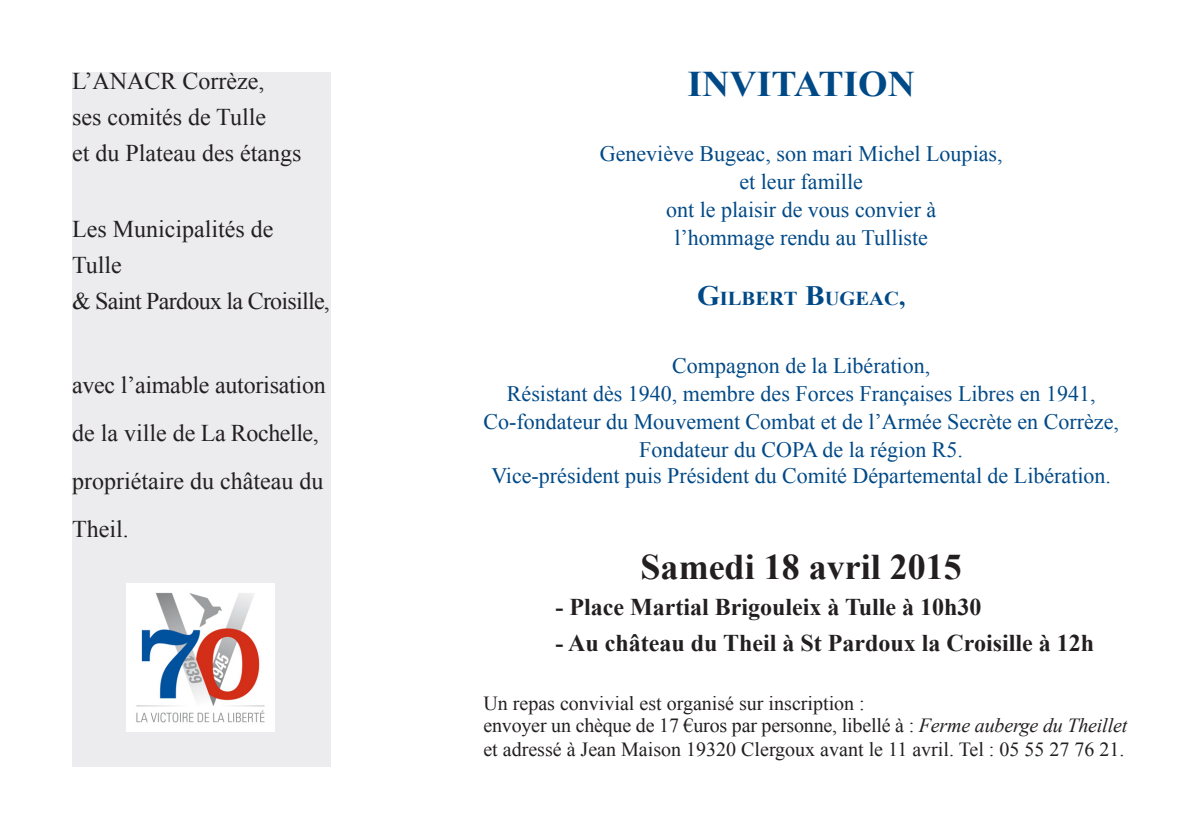
<style>
.page{position:relative;width:1191px;height:840px;background:#fff}
.page>*{position:absolute;margin:0;border:0;box-sizing:border-box;transform-origin:0 0}
.t1{font:700 36px "Times New Roman";color:#231f20}
.t2{font:700 36px "Times New Roman";color:#004987;scale:1.05 1}
.t3{font:24px/48px "Times New Roman";color:#231f20}
.t4{font:700 24px "Times New Roman";color:#231f20}
.t5{font:24px "Times New Roman";letter-spacing:-.03em;color:#231f20}
.t6{font:22px "Times New Roman";color:#004987}
.t7{font:20px/24px "Times New Roman";color:#231f20}
.t8{font:700 19.6px "Times New Roman";color:#004987;scale:1.05 1}
.s1{font-size:28px}
.s2{font-size:24px}
.s3{font-style:italic}
</style>
<div class="page">
<div style="left:72px;top:72px;width:259px;height:694px;background:#ececee"></div>
<img style="left:127px;top:583px;width:148px;height:148px">
<p class="t3" style="left:72px;top:56px;width:194px">L’ANACR Corrèze,</p>
<p class="t3" style="left:72px;top:92px;width:196px">ses comités de Tulle</p>
<p class="t3" style="left:72px;top:128px;width:231px">et du Plateau des étangs</p>
<p class="t3" style="left:72px;top:204px;width:203px">Les Municipalités de</p>
<p class="t3" style="left:72px;top:240px;width:51px">Tulle</p>
<p class="t5" style="left:72px;top:284px;width:259px">&amp; Saint Pardoux la Croisille,</p>
<p class="t3" style="left:72px;top:360px;width:255px">avec l’aimable autorisation de la ville de La Rochelle, propriétaire du château du<br>Theil.</p>
<p class="t2" style="left:687px;top:59px;width:218px">INVITATION</p>
<p class="t6" style="left:600px;top:138px;width:404px">Geneviève Bugeac, son mari Michel Loupias,</p>
<p class="t6" style="left:739px;top:166px;width:125px">et leur famille</p>
<p class="t6" style="left:666px;top:194px;width:272px">ont le plaisir de vous convier à</p>
<p class="t6" style="left:674px;top:222px;width:255px">l’hommage rendu au Tulliste</p>
<p class="t8" style="left:697px;top:284px;width:200px"><span class="s1">G</span>ILBERT <span class="s1">B</span>UGEAC<span class="s2">,</span></p>
<p class="t6" style="left:672px;top:350px;width:259px">Compagnon de la Libération,</p>
<p class="t6" style="left:507px;top:378px;width:590px">Résistant dès 1940, membre des Forces Françaises Libres en 1941,</p>
<p class="t6" style="left:483px;top:406px;width:637px">Co-fondateur du Mouvement Combat et de l’Armée Secrète en Corrèze,</p>
<p class="t6" style="left:639px;top:434px;width:325px">Fondateur du COPA de la région R5.</p>
<p class="t6" style="left:491px;top:461px;width:621px">Vice-président puis Président du Comité Départemental de Libération.</p>
<p class="t1" style="left:640px;top:541px;width:323px">Samedi 18 avril 2015</p>
<p class="t4" style="left:555px;top:589px;width:427px">- Place Martial Brigouleix à Tulle à 10h30</p>
<p class="t4" style="left:555px;top:625px;width:540px">- Au château du Theil à St Pardoux la Croisille à 12h</p>
<p class="t7" style="left:483px;top:690px;width:383px">Un repas convivial est organisé sur inscription :</p>
<p class="t7" style="left:483px;top:712px;width:645px">envoyer un chèque de 17 €uros par personne, libellé à : <span class="s3">Ferme auberge du Theillet </span>et adressé à Jean Maison 19320 Clergoux avant le 11 avril. Tel : 05 55 27 76 21.</p>
</div>
